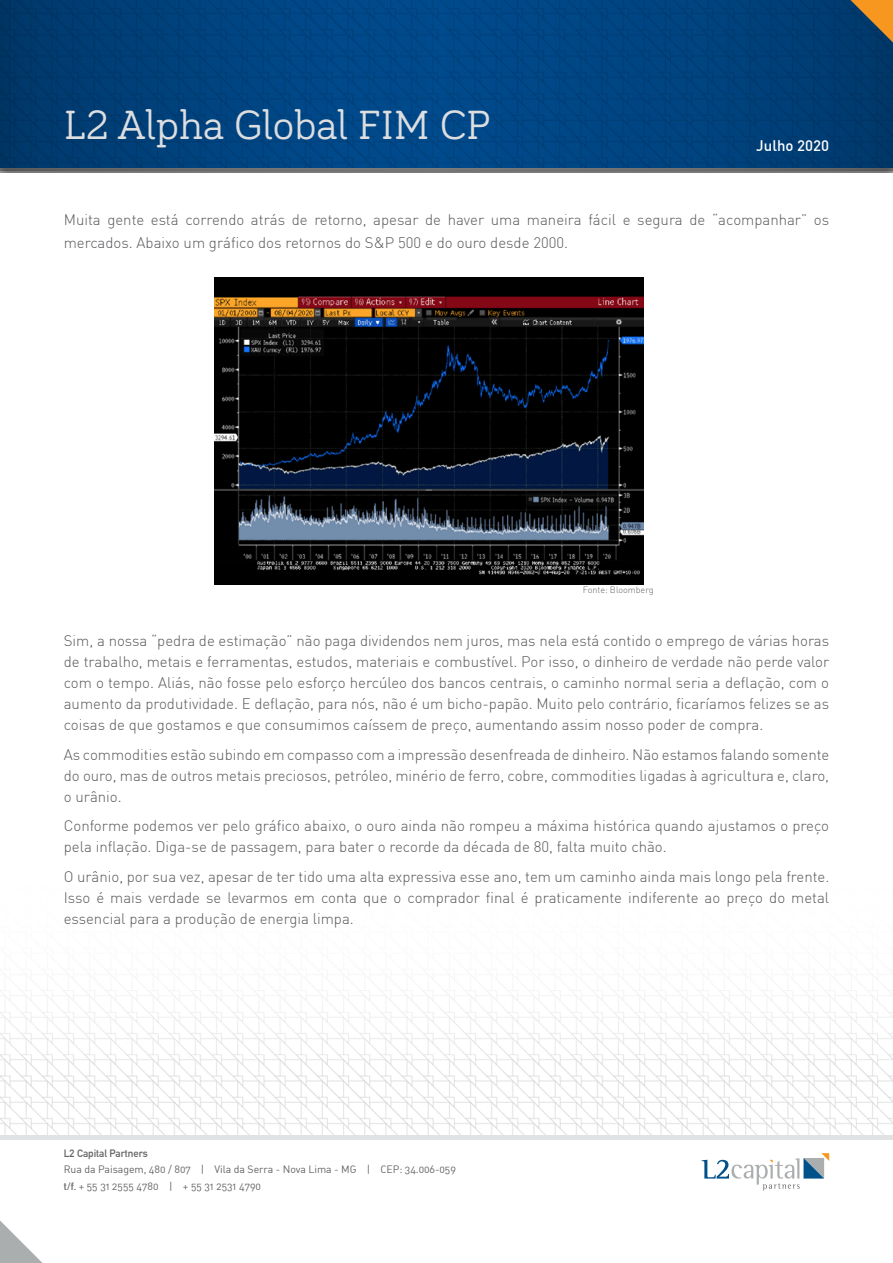
<style>
.page{position:relative;width:893px;height:1263px;background:#fff}
.page>*{position:absolute;margin:0;border:0;box-sizing:border-box;transform-origin:0 0}
.t1{font:42px "Bariol Serif";color:#dddedf}
.t2{font:300 15px/21px "DIN";color:#58595b;text-align:justify}
.t3{font:500 15px "DIN";color:#fff}
.t4{font:10.5px/16.5px "DIN Regular Alternate";letter-spacing:-.005em;color:#636466}
.t5{font:700 10.5px "DIN Alternate";color:#636466}
.t6{font:300 9px "DIN";color:#636466}
.s1{font-family:"DIN Alternate";font-weight:700}
</style>
<div class="page">
<div style="left:0;top:156px;width:893px;height:17px;background:#fff;opacity:.75"></div>
<svg style="left:0;top:0;width:893px;height:170px;background:#01427c"></svg>
<svg style="left:850px;top:0;width:43px;height:43px;background:#796645"></svg>
<svg style="left:0;top:1220px;width:43px;height:43px"></svg>
<img style="left:0;top:974px;width:893px;height:161px">
<div style="left:0;top:1135px;width:893px;height:5px;background:#e1e2e3"></div>
<svg style="left:702px;top:1153px;width:127px;height:37px"></svg>
<img style="left:214px;top:278px;width:430px;height:306px">
<h1 class="t1" style="left:64px;top:96px;width:428px">L2 Alpha Global FIM CP</h1>
<p class="t3" style="left:756px;top:136px;width:74px">Julho 2020</p>
<p class="t2" style="left:64px;top:208px;width:767px;line-height:22.5px">Muita gente está correndo atrás de retorno, apesar de haver uma maneira fácil e segura de “acompanhar” os mercados. Abaixo um gráfico dos retornos do S&amp;P 500 e do ouro desde 2000.</p>
<p class="t6" style="left:583px;top:584px;width:72px">Fonte: Bloomberg</p>
<p class="t2" style="left:64px;top:630px;width:767px">Sim, a nossa “pedra de estimação” não paga dividendos nem juros, mas nela está contido o emprego de várias horas de trabalho, metais e ferramentas, estudos, materiais e combustível. Por isso, o dinheiro de verdade não perde valor com o tempo. Aliás, não fosse pelo esforço hercúleo dos bancos centrais, o caminho normal seria a deflação, com o aumento da produtividade. E deflação, para nós, não é um bicho-papão. Muito pelo contrário, ficaríamos felizes se as coisas de que gostamos e que consumimos caíssem de preço, aumentando assim nosso poder de compra.</p>
<p class="t2" style="left:64px;top:744px;width:767px">As commodities estão subindo em compasso com a impressão desenfreada de dinheiro. Não estamos falando somente do ouro, mas de outros metais preciosos, petróleo, minério de ferro, cobre, commodities ligadas à agricultura e, claro, o urânio.</p>
<p class="t2" style="left:64px;top:815px;width:767px">Conforme podemos ver pelo gráfico abaixo, o ouro ainda não rompeu a máxima histórica quando ajustamos o preço pela inflação. Diga-se de passagem, para bater o recorde da década de 80, falta muito chão.</p>
<p class="t2" style="left:64px;top:866px;width:767px">O urânio, por sua vez, apesar de ter tido uma alta expressiva esse ano, tem um caminho ainda mais longo pela frente.<br>Isso é mais verdade se levarmos em conta que o comprador final é praticamente indiferente ao preço do metal essencial para a produção de energia limpa.</p>
<p class="t5" style="left:64px;top:1145px;width:86px">L2 Capital Partners</p>
<p class="t4" style="left:64px;top:1161px;width:394px">Rua da Paisagem, 480 / 807 | Vila da Serra - Nova Lima - MG | CEP: 34.006-059 <span class="s1">t/f.</span> + 55 31 2555 4780 | + 55 31 2531 4790</p>
</div>
